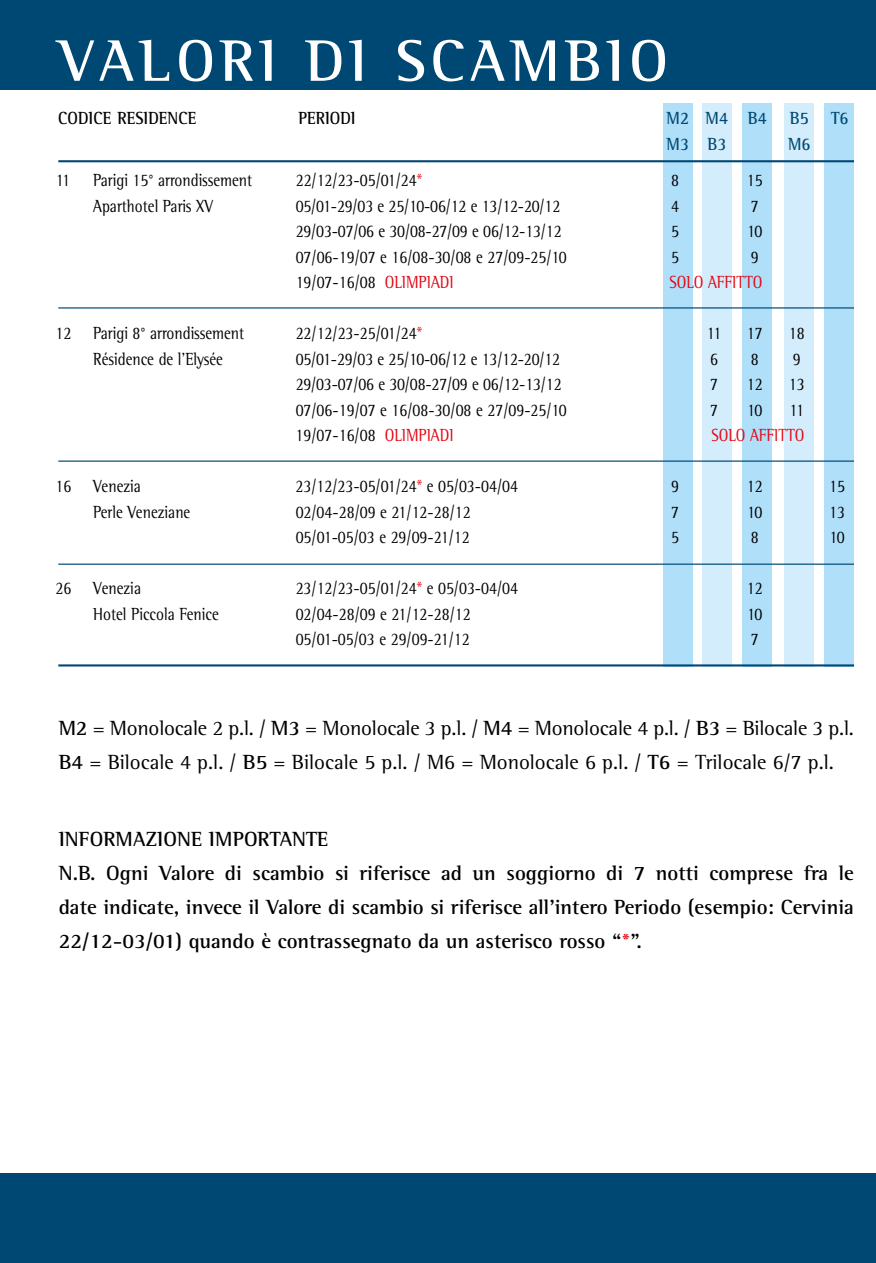
<style>
.page{position:relative;width:876px;height:1263px;background:#fff}
.page>*{position:absolute;margin:0;border:0;box-sizing:border-box;transform-origin:0 0}
.t1{font:700 60px "Rotis Semi Serif";letter-spacing:.08em;color:#fff}
.t2{font:700 21px/33.9px "Rotis Semi Serif";color:#000}
.t3{font:21px/33.9px "Rotis Semi Serif";letter-spacing:-.01em;color:#000}
.t4{font:18px "Rotis Semi Serif";color:#000;scale:.85 1}
.t5{font:700 18px "Rotis Semi Serif";color:#000;scale:.9 1}
.t6{font:18px "Rotis Semi Serif";color:#e30613;scale:.85 1}
.t7{font:700 18px "Rotis Semi Serif";color:#004874;scale:.9 1}
.s1{color:#e30613}
.s2{font-weight:700}
</style>
<div class="page">
<div style="left:0;top:1174px;width:876px;height:89px;background:#004874"></div>
<div style="left:663px;top:103px;width:30px;height:563px;background:#afdff9"></div>
<div style="left:702px;top:103px;width:30px;height:563px;background:#d4edfc"></div>
<div style="left:743px;top:103px;width:29px;height:563px;background:#afdff9"></div>
<div style="left:784px;top:103px;width:30px;height:563px;background:#d4edfc"></div>
<div style="left:824px;top:103px;width:30px;height:563px;background:#afdff9"></div>
<hr style="left:58px;top:160px;width:796px;height:2px;background:#004874">
<hr style="left:58px;top:307px;width:796px;height:2px;background:#004874">
<hr style="left:58px;top:460px;width:796px;height:2px;background:#004874">
<hr style="left:58px;top:563px;width:796px;height:2px;background:#004874">
<hr style="left:58px;top:664px;width:796px;height:2px;background:#004874">
<div style="left:0;top:0;width:876px;height:89px;background:#004874"></div>
<h1 class="t1" style="left:58px;top:25px;width:611px">VALORI DI SCAMBIO</h1>
<p class="t5" style="left:58px;top:107px;width:155px">CODICE RESIDENCE</p>
<p class="t5" style="left:298px;top:107px;width:65px">PERIODI</p>
<p class="t7" style="left:667px;top:107px;width:113px">M2 M4 B4</p>
<p class="t7" style="left:790px;top:107px;width:67px">B5 T6</p>
<p class="t7" style="left:667px;top:133px;width:68px">M3 B3</p>
<p class="t7" style="left:788px;top:133px;width:27px">M6</p>
<p class="t4" style="left:56px;top:170px;width:19px">11</p>
<p class="t4" style="left:93px;top:170px;width:189px">Parigi 15° arrondissement</p>
<p class="t4" style="left:296px;top:170px;width:150px">22/12/23-05/01/24<span class="s1">*</span></p>
<p class="t4" style="left:671px;top:170px;width:11px">8</p>
<p class="t4" style="left:747px;top:170px;width:20px">15</p>
<p class="t4" style="left:93px;top:195px;width:143px">Aparthotel Paris XV</p>
<p class="t4" style="left:296px;top:195px;width:313px">05/01-29/03 e 25/10-06/12 e 13/12-20/12</p>
<p class="t4" style="left:671px;top:195px;width:11px">4</p>
<p class="t4" style="left:751px;top:195px;width:11px">7</p>
<p class="t4" style="left:296px;top:221px;width:314px">29/03-07/06 e 30/08-27/09 e 06/12-13/12</p>
<p class="t4" style="left:671px;top:221px;width:11px">5</p>
<p class="t4" style="left:747px;top:221px;width:20px">10</p>
<p class="t4" style="left:296px;top:246px;width:321px">07/06-19/07 e 16/08-30/08 e 27/09-25/10</p>
<p class="t4" style="left:671px;top:246px;width:11px">5</p>
<p class="t4" style="left:751px;top:246px;width:11px">9</p>
<p class="t4" style="left:296px;top:272px;width:187px">19/07-16/08 <span class="s1">OLIMPIADI</span></p>
<p class="t6" style="left:670px;top:272px;width:111px">SOLO AFFITTO</p>
<p class="t4" style="left:56px;top:323px;width:223px">12 Parigi 8° arrondissement</p>
<p class="t4" style="left:296px;top:323px;width:150px">22/12/23-25/01/24<span class="s1">*</span></p>
<p class="t4" style="left:707px;top:323px;width:19px">11</p>
<p class="t4" style="left:747px;top:323px;width:20px">17</p>
<p class="t4" style="left:789px;top:323px;width:20px">18</p>
<p class="t4" style="left:93px;top:348px;width:154px">Résidence de l’Elysée</p>
<p class="t4" style="left:296px;top:348px;width:313px">05/01-29/03 e 25/10-06/12 e 13/12-20/12</p>
<p class="t4" style="left:710px;top:348px;width:11px">6</p>
<p class="t4" style="left:751px;top:348px;width:11px">8</p>
<p class="t4" style="left:793px;top:348px;width:11px">9</p>
<p class="t4" style="left:296px;top:374px;width:314px">29/03-07/06 e 30/08-27/09 e 06/12-13/12</p>
<p class="t4" style="left:710px;top:374px;width:11px">7</p>
<p class="t4" style="left:747px;top:374px;width:20px">12</p>
<p class="t4" style="left:789px;top:374px;width:20px">13</p>
<p class="t4" style="left:296px;top:399px;width:321px">07/06-19/07 e 16/08-30/08 e 27/09-25/10</p>
<p class="t4" style="left:710px;top:399px;width:11px">7</p>
<p class="t4" style="left:747px;top:399px;width:20px">10</p>
<p class="t4" style="left:789px;top:399px;width:19px">11</p>
<p class="t4" style="left:296px;top:425px;width:187px">19/07-16/08 <span class="s1">OLIMPIADI</span></p>
<p class="t6" style="left:711px;top:425px;width:111px">SOLO AFFITTO</p>
<p class="t4" style="left:56px;top:476px;width:102px">16 Venezia</p>
<p class="t4" style="left:296px;top:476px;width:263px">23/12/23-05/01/24<span class="s1">*</span> e 05/03-04/04</p>
<p class="t4" style="left:671px;top:476px;width:11px">9</p>
<p class="t4" style="left:747px;top:476px;width:20px">12</p>
<p class="t4" style="left:829px;top:476px;width:20px">15</p>
<p class="t4" style="left:93px;top:501px;width:116px">Perle Veneziane</p>
<p class="t4" style="left:296px;top:501px;width:207px">02/04-28/09 e 21/12-28/12</p>
<p class="t4" style="left:671px;top:501px;width:11px">7</p>
<p class="t4" style="left:747px;top:501px;width:20px">10</p>
<p class="t4" style="left:829px;top:501px;width:20px">13</p>
<p class="t4" style="left:296px;top:527px;width:206px">05/01-05/03 e 29/09-21/12</p>
<p class="t4" style="left:671px;top:527px;width:11px">5</p>
<p class="t4" style="left:751px;top:527px;width:11px">8</p>
<p class="t4" style="left:829px;top:527px;width:20px">10</p>
<p class="t4" style="left:56px;top:578px;width:102px">26 Venezia</p>
<p class="t4" style="left:296px;top:578px;width:263px">23/12/23-05/01/24<span class="s1">*</span> e 05/03-04/04</p>
<p class="t4" style="left:747px;top:578px;width:20px">12</p>
<p class="t4" style="left:93px;top:603px;width:149px">Hotel Piccola Fenice</p>
<p class="t4" style="left:296px;top:603px;width:207px">02/04-28/09 e 21/12-28/12</p>
<p class="t4" style="left:747px;top:603px;width:20px">10</p>
<p class="t4" style="left:296px;top:629px;width:206px">05/01-05/03 e 29/09-21/12</p>
<p class="t4" style="left:751px;top:629px;width:11px">7</p>
<p class="t3" style="left:59px;top:710px;width:797px"><span class="s2">M2</span> = Monolocale 2 p.l. / <span class="s2">M3</span> = Monolocale 3 p.l. / <span class="s2">M4</span> = Monolocale 4 p.l. / <span class="s2">B3</span> = Bilocale 3 p.l.<br><span class="s2">B4</span> = Bilocale 4 p.l. / <span class="s2">B5</span> = Bilocale 5 p.l. / M6 = Monolocale 6 p.l. / <span class="s2">T6</span> = Trilocale 6/7 p.l.</p>
<p class="t2" style="left:59px;top:822px;width:797px">INFORMAZIONE IMPORTANTE<br>N.B. Ogni Valore di scambio si riferisce ad un soggiorno di 7 notti comprese fra le date indicate, invece il Valore di scambio si riferisce all’intero Periodo (esempio: Cervinia 22/12-03/01) quando è contrassegnato da un asterisco rosso “<span class="s1">*</span>”.</p>
</div>
